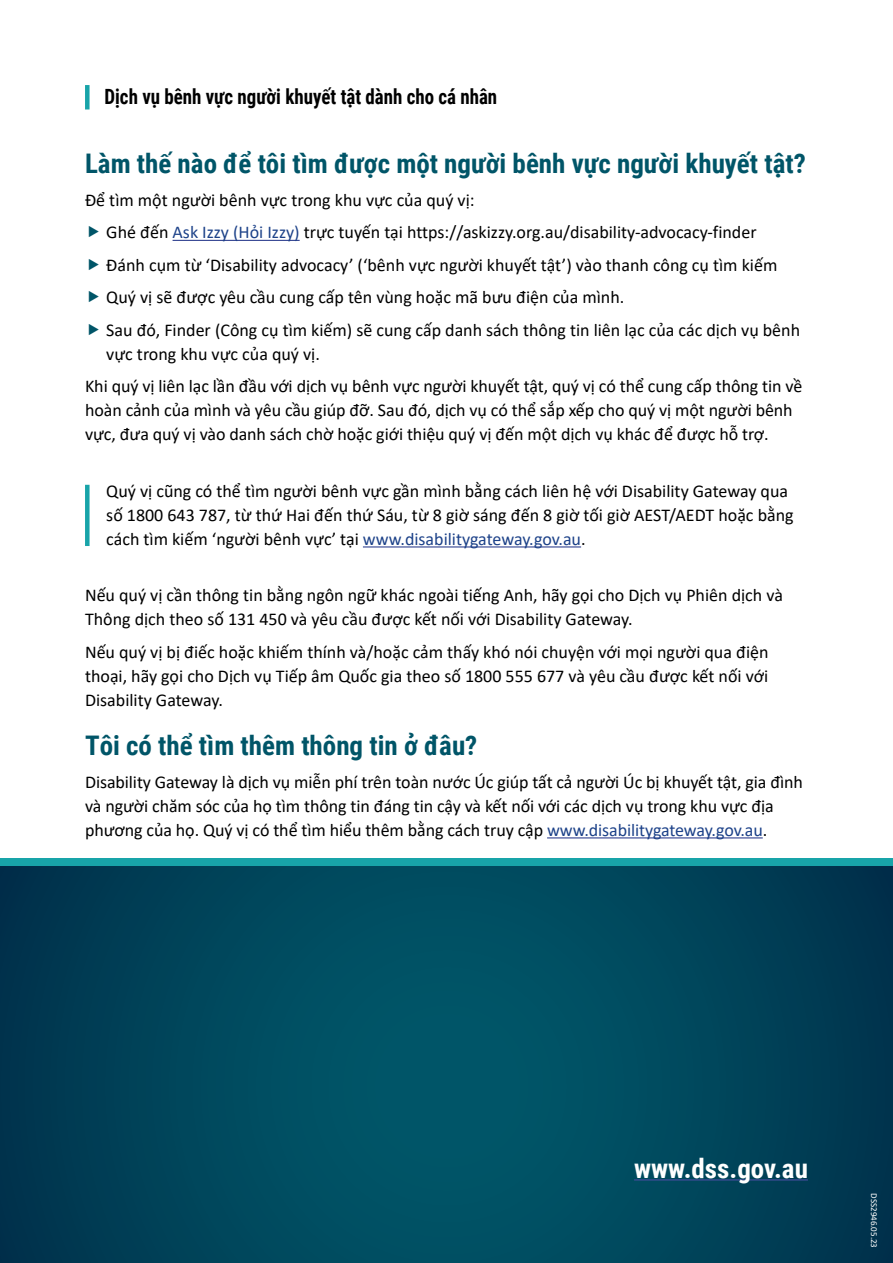
<style>
.page{position:relative;width:893px;height:1263px;background:#fff}
.page>*{position:absolute;margin:0;border:0;box-sizing:border-box;transform-origin:0 0}
.t1{font:700 27px "Roboto Condensed";color:#005568}
.t2{font:700 27px "Roboto Condensed";color:#fff}
.t3{font:700 21px "Roboto Condensed";color:#000;scale:.9 1}
.t4{font:18px/24px "Calibri";color:#000}
.t5{font:9px "Calibri";color:#fff}
.s1{color:#1d4289}
</style>
<div class="page">
<div style="left:85px;top:85px;width:5px;height:24px;background:#18a4a9"></div>
<svg style="left:0;top:866px;width:893px;height:397px;background:#00465b"></svg>
<div style="left:85px;top:485px;width:5px;height:61px;background:#18a4a9"></div>
<div style="left:0;top:858px;width:893px;height:8px;background:#18a4a9"></div>
<hr style="left:173px;top:240px;width:127px;height:1px;background:#3c4c96">
<hr style="left:363px;top:546px;width:218px;height:1px;background:#3c4c96">
<hr style="left:547px;top:837px;width:216px;height:1px;background:#3c4c96">
<hr style="left:634px;top:1179px;width:174px;height:1px;background:#3c4c96">
<p class="t3" style="left:105px;top:81px;width:438px">Dịch vụ bênh vực người khuyết tật dành cho cá nhân</p>
<h2 class="t1" style="left:85px;top:145px;width:722px">Làm thế nào để tôi tìm được một người bênh vực người khuyết tật?</h2>
<p class="t4" style="left:85px;top:187px;width:391px">Để tìm một người bênh vực trong khu vực của quý vị:</p>
<p class="t4" style="left:106px;top:220px;width:652px">Ghé đến <span class="s1">Ask Izzy (Hỏi Izzy)</span> trực tuyến tại https://askizzy.org.au/disability-advocacy-finder</p>
<p class="t4" style="left:106px;top:252px;width:673px">Đánh cụm từ ‘Disability advocacy’ (‘bênh vực người khuyết tật’) vào thanh công cụ tìm kiếm</p>
<p class="t4" style="left:106px;top:285px;width:520px">Quý vị sẽ được yêu cầu cung cấp tên vùng hoặc mã bưu điện của mình.</p>
<p class="t4" style="left:106px;top:317px;width:695px">Sau đó, Finder (Công cụ tìm kiếm) sẽ cung cấp danh sách thông tin liên lạc của các dịch vụ bênh vực trong khu vực của quý vị.</p>
<p class="t4" style="left:85px;top:374px;width:719px">Khi quý vị liên lạc lần đầu với dịch vụ bênh vực người khuyết tật, quý vị có thể cung cấp thông tin về hoàn cảnh của mình và yêu cầu giúp đỡ. Sau đó, dịch vụ có thể sắp xếp cho quý vị một người bênh vực, đưa quý vị vào danh sách chờ hoặc giới thiệu quý vị đến một dịch vụ khác để được hỗ trợ.</p>
<p class="t4" style="left:106px;top:478px;width:689px">Quý vị cũng có thể tìm người bênh vực gần mình bằng cách liên hệ với Disability Gateway qua số 1800 643 787, từ thứ Hai đến thứ Sáu, từ 8 giờ sáng đến 8 giờ tối giờ AEST/AEDT hoặc bằng cách tìm kiếm ‘người bênh vực’ tại <span class="s1">www.disabilitygateway.gov.au</span>.</p>
<p class="t4" style="left:85px;top:583px;width:699px">Nếu quý vị cần thông tin bằng ngôn ngữ khác ngoài tiếng Anh, hãy gọi cho Dịch vụ Phiên dịch và<br>Thông dịch theo số 131 450 và yêu cầu được kết nối với Disability Gateway.</p>
<p class="t4" style="left:85px;top:639px;width:685px;text-align:justify">Nếu quý vị bị điếc hoặc khiếm thính và/hoặc cảm thấy khó nói chuyện với mọi người qua điện thoại, hãy gọi cho Dịch vụ Tiếp âm Quốc gia theo số 1800 555 677 và yêu cầu được kết nối với Disability Gateway.</p>
<h2 class="t1" style="left:85px;top:727px;width:394px">Tôi có thể tìm thêm thông tin ở đâu?</h2>
<p class="t4" style="left:85px;top:769px;width:719px">Disability Gateway là dịch vụ miễn phí trên toàn nước Úc giúp tất cả người Úc bị khuyết tật, gia đình và người chăm sóc của họ tìm thông tin đáng tin cậy và kết nối với các dịch vụ trong khu vực địa phương của họ. Quý vị có thể tìm hiểu thêm bằng cách truy cập <span class="s1">www.disabilitygateway.gov.au</span>.</p>
<p class="t2" style="left:634px;top:1149px;width:175px">www.dss.gov.au</p>
<p class="t5" style="left:880px;top:1193px;width:56px;rotate:90deg">DSS2946.05.23</p>
</div>
